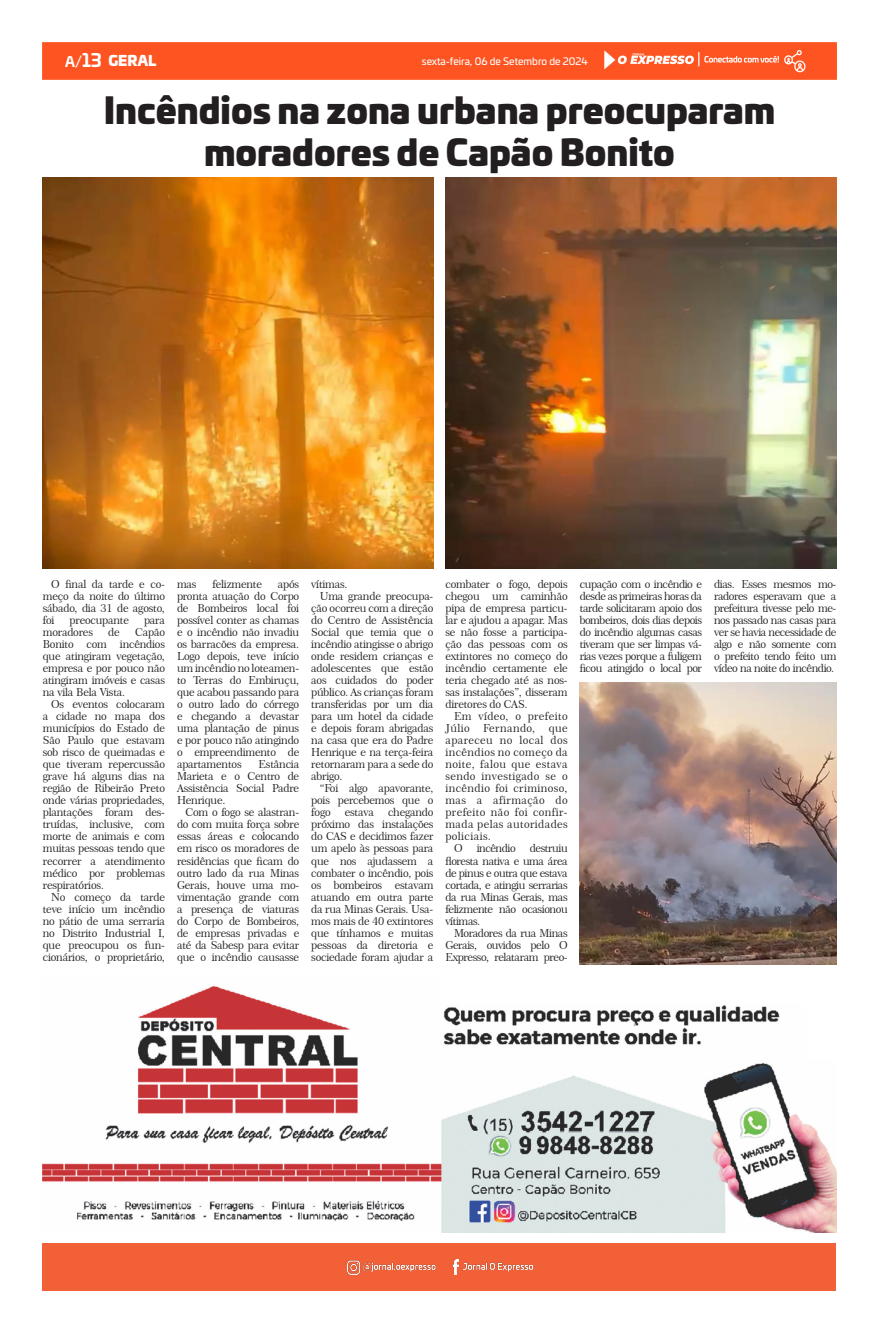
<style>
.page{position:relative;width:879px;height:1333px;background:#fff}
.page>*{position:absolute;margin:0;border:0;box-sizing:border-box;transform-origin:0 0}
.t1{font:900 35px "Univia Pro";color:#231f20}
.t2{font:900 14px "Univia Pro";color:#fff}
.t3{font:700 14px "Univia Pro";color:#fff}
.t4{font:11px/12px "Century 751 BT Roman No 2 B";letter-spacing:-.02em;color:#231f20;text-align:justify}
.t5{font:11px "Century 751 BT Roman No 2 B";letter-spacing:-.04em;color:#231f20}
.t6{font:10px "Univia Pro";color:#fff}
.s1{font-size:18px}
</style>
<div class="page">
<div style="left:43px;top:43px;width:793px;height:36px;background:#fe5421"></div>
<img style="left:43px;top:985px;width:794px;height:247px">
<div style="left:43px;top:1243px;width:793px;height:47px;background:#f16037"></div>
<img style="left:347px;top:1259px;width:185px;height:15px">
<img style="left:43px;top:177px;width:390px;height:391px">
<img style="left:446px;top:177px;width:390px;height:391px">
<img style="left:580px;top:682px;width:256px;height:282px">
<p class="t3" style="left:65px;top:50px;width:38px">A/<span class="s1">13</span></p>
<p class="t2" style="left:108px;top:49px;width:50px">GERAL</p>
<p class="t6" style="left:422px;top:54px;width:168px">sexta-feira, 06 de Setembro de 2024</p>
<p class="t1" style="left:104px;top:80px;width:673px">Incêndios na zona urbana preocuparam</p>
<p class="t1" style="left:204px;top:122px;width:472px">moradores de Capão Bonito</p>
<p class="t4" style="left:43px;top:578px;width:124px;text-indent:9px">O final da tarde e co&shy;meço da noite do último sábado, dia 31 de agosto, foi</p>
<p class="t4" style="left:70px;top:614px;width:61px">preocupante</p>
<p class="t4" style="left:144px;top:614px;width:23px">para</p>
<p class="t4" style="left:43px;top:626px;width:52px">moradores</p>
<p class="t4" style="left:108px;top:626px;width:13px">de</p>
<p class="t4" style="left:43px;top:626px;width:124px;text-indent:92px">Capão Bonito com incêndios que atingiram vegetação, empresa e por pouco não atingiram imóveis e casas na vila Bela Vista.</p>
<p class="t4" style="left:43px;top:698px;width:124px;text-indent:9px">Os eventos colocaram a cidade no mapa dos municípios do Estado de São Paulo que estavam sob risco de queimadas e que tiveram repercussão grave há alguns dias na região de Ribeirão Preto onde várias propriedades, plantações foram des&shy;truídas, inclusive, com morte de animais e com muitas pessoas tendo que recorrer a atendimento médico por problemas respiratórios.</p>
<p class="t4" style="left:43px;top:890px;width:124px;text-indent:9px">No começo da tarde teve início um incêndio no pátio de uma serraria no Distrito Industrial I, que preocupou os fun&shy;cionários, o proprietário,</p>
<p class="t4" style="left:177px;top:578px;width:21px">mas</p>
<p class="t4" style="left:212px;top:578px;width:51px">felizmente</p>
<p class="t4" style="left:177px;top:578px;width:124px;text-indent:101px">após pronta atuação do Corpo de Bombeiros local foi possível conter as chamas e o incêndio não invadiu os barracões da empresa.<br>Logo depois, teve início um incêndio no loteamen&shy;to Terras do Embiruçu, que acabou passando para o outro lado do córrego e chegando a devastar uma plantação de pinus e por pouco não atingindo o empreendimento de apartamentos</p>
<p class="t4" style="left:177px;top:758px;width:124px;text-indent:82px">Estância Marieta e o Centro de Assistência Social Padre Henrique.</p>
<p class="t4" style="left:177px;top:806px;width:124px;text-indent:9px">Com o fogo se alastran&shy;do com muita força sobre essas áreas e colocando em risco os moradores de residências que ficam do outro lado da rua Minas Gerais, houve uma mo&shy;vimentação grande com a presença de viaturas do Corpo de Bombeiros, de empresas privadas e até da Sabesp para evitar que o incêndio causasse</p>
<p class="t4" style="left:311px;top:578px;width:38px">vítimas.</p>
<p class="t4" style="left:311px;top:590px;width:124px;text-indent:9px">Uma grande preocupa&shy;ção ocorreu com a direção do Centro de Assistência Social que temia que o incêndio atingisse o abrigo onde residem crianças e adolescentes que estão aos cuidados do poder público. As crianças foram transferidas por um dia para um hotel da cidade e depois foram abrigadas na casa que era do Padre Henrique e na terça-feira retornaram para a sede do abrigo.</p>
<p class="t4" style="left:311px;top:782px;width:124px;text-indent:9px">“Foi algo apavorante, pois percebemos que o fogo</p>
<p class="t4" style="left:311px;top:806px;width:124px;text-indent:77px">chegando próximo das instalações do CAS e decidimos fazer um apelo às pessoas para que nos ajudassem a combater o incêndio, pois os bombeiros estavam atuando em outra parte da rua Minas Gerais. Usa&shy;mos mais de 40 extintores que tínhamos e muitas pessoas da diretoria e sociedade foram ajudar a</p>
<p class="t4" style="left:345px;top:806px;width:31px">estava</p>
<p class="t4" style="left:445px;top:578px;width:124px">combater o fogo, depois chegou um caminhão pipa de empresa particu&shy;lar e ajudou a apagar. Mas se não fosse a participa&shy;ção das pessoas com os extintores no começo do incêndio certamente ele teria chegado até as nos&shy;sas instalações”, disseram diretores do CAS.</p>
<p class="t4" style="left:445px;top:710px;width:124px;text-indent:9px">Em vídeo, o prefeito Júlio Fernando, que apareceu no local dos incêndios no começo da noite, falou que estava sendo investigado se o incêndio foi criminoso, mas a afirmação do prefeito não foi confir&shy;mada pelas autoridades policiais.</p>
<p class="t4" style="left:454px;top:842px;width:10px">O</p>
<p class="t5" style="left:477px;top:841px;width:41px">incêndio</p>
<p class="t4" style="left:445px;top:842px;width:124px;text-indent:84px">destruiu floresta nativa e uma área de pinus e outra que estava cortada, e atingiu serrarias da rua Minas Gerais, mas felizmente não ocasionou vítimas.</p>
<p class="t4" style="left:445px;top:926px;width:124px;text-indent:9px">Moradores da rua Minas Gerais, ouvidos pelo O Expresso, relataram preo-</p>
<p class="t4" style="left:580px;top:578px;width:124px">cupação com o incêndio e desde as primeiras horas da tarde solicitaram apoio dos bombeiros, dois dias depois do incêndio algumas casas tiveram que ser limpas vá&shy;rias vezes porque a fuligem ficou atingido o local por</p>
<p class="t4" style="left:714px;top:578px;width:124px">dias. Esses mesmos mo&shy;radores esperavam que a prefeitura tivesse pelo me&shy;nos passado nas casas para ver se havia necessidade de algo e não somente com o prefeito tendo feito um vídeo na noite do incêndio.</p>
</div>
